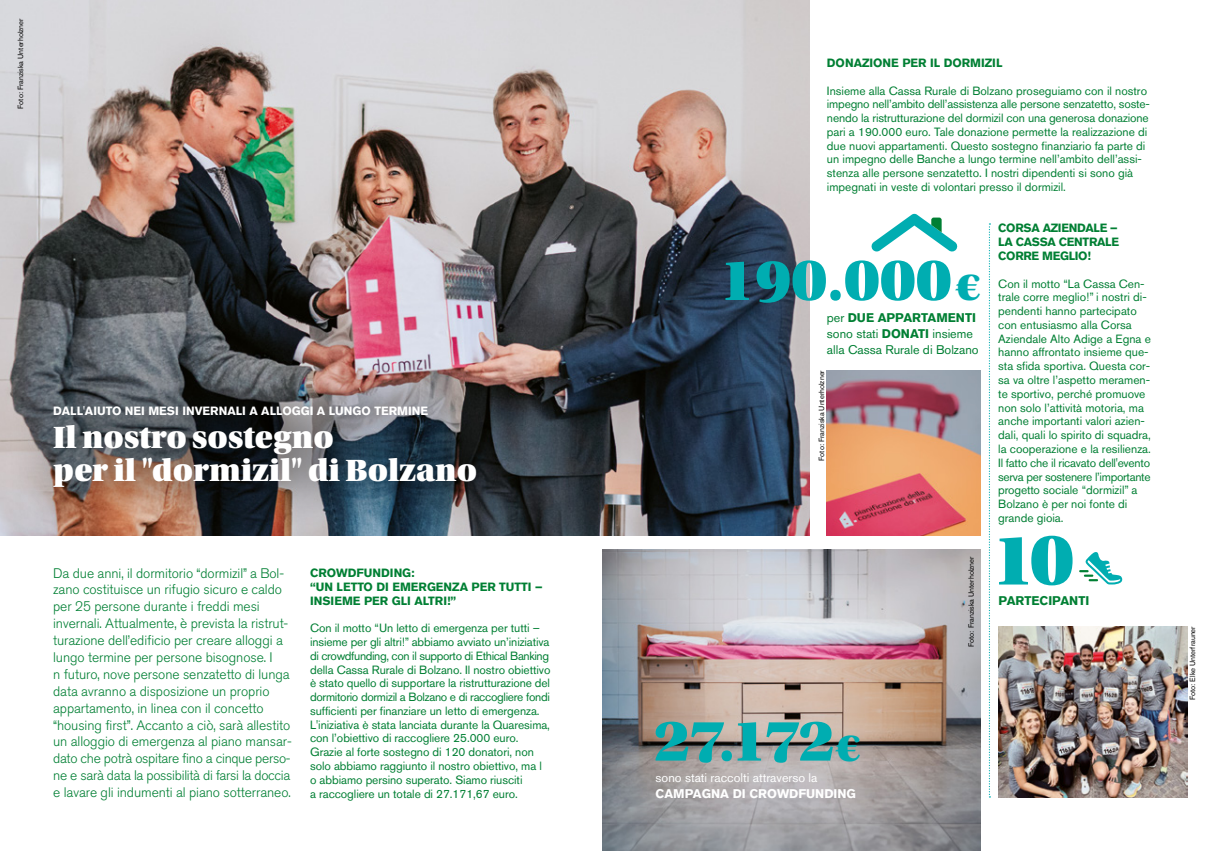
<style>
.page{position:relative;width:1205px;height:851px;background:#fff}
.page>*{position:absolute;margin:0;border:0;box-sizing:border-box;transform-origin:0 0}
.t1{font:75.62px "Utopia Std Black Headline";color:#00adb1}
.t2{font:61.38px "Utopia Std Black Headline";color:#00adb1}
.t3{font:32.5px/32.5px "Utopia Std Black Headline";color:#fff}
.t4{font:300 13.75px/16.9px "Akzidenz Grotesk BQ";letter-spacing:-.005em;color:#007f33}
.t5{font:12.5px/15.8px "Akzidenz Grotesk BQ";color:#007f33}
.t6{font:12.5px "Akzidenz Grotesk BQ";color:#fff}
.t7{font:700 12.5px "Akzidenz Grotesk BQ";color:#fff}
.t8{font:700 12.5px "Akzidenz Grotesk BQ";color:#007f33}
.t9{font:11.88px/13.8px "Akzidenz Grotesk BQ";letter-spacing:-.005em;color:#007f33}
.t10{font:700 11.88px/13.8px "Akzidenz Grotesk BQ";color:#007f33;text-align:justify}
.t11{font:700 11.88px "Akzidenz Grotesk BQ";color:#fff}
.t12{font:7.5px "Akzidenz Grotesk BQ";color:#000}
.s1{font-size:44.12px}
.s2{font-weight:700}
</style>
<div class="page">
<img style="left:0;top:0;width:809px;height:535px">
<svg style="left:989px;top:223px;width:1px;height:574px"></svg>
<svg style="left:1079px;top:552px;width:43px;height:32px"></svg>
<img style="left:998px;top:626px;width:189px;height:171px">
<div style="left:6px;top:356px;width:517px;height:177px;background:#000;opacity:.4"></div>
<svg style="left:871px;top:213px;width:87px;height:39px"></svg>
<img style="left:827px;top:370px;width:153px;height:165px">
<img style="left:602px;top:549px;width:378px;height:301px">
<p class="t12" style="left:16px;top:109px;width:92px;rotate:-90deg">Foto: Franziska Unterholzner</p>
<p class="t11" style="left:53px;top:404px;width:376px">DALL'AIUTO NEI MESI INVERNALI A ALLOGGI A LUNGO TERMINE</p>
<h3 class="t3" style="left:53px;top:421px;width:425px">Il nostro sostegno<br>per il "dormizil" di Bolzano</h3>
<p class="t4" style="left:53px;top:564px;width:240px">Da due anni, il dormitorio “dormizil” a Bol&shy;zano costituisce un rifugio sicuro e caldo per 25 persone durante i freddi mesi invernali. Attualmente, è prevista la ristrut&shy;turazione dell’edificio per creare alloggi a lungo termine per persone bisognose. I<br>n futuro, nove persone senzatetto di lunga data avranno a disposizione un proprio appartamento, in linea con il concetto “housing first”. Accanto a ciò, sarà allestito un alloggio di emergenza al piano mansar&shy;dato che potrà ospitare fino a cinque perso&shy;ne e sarà data la possibilità di farsi la doccia e lavare gli indumenti al piano sotterraneo.</p>
<p class="t10" style="left:310px;top:566px;width:234px;text-align:left">CROWDFUNDING:<br>“UN LETTO DI EMERGENZA PER TUTTI –<br>INSIEME PER GLI ALTRI!”</p>
<p class="t9" style="left:310px;top:621px;width:242px">Con il motto “Un letto di emergenza per tutti – insieme per gli altri!” abbiamo avviato un’iniziativa di crowdfunding, con il supporto di Ethical Banking della Cassa Rurale di Bolzano. Il nostro obiettivo è stato quello di supportare la ristrutturazione del dormitorio dormizil a Bolzano e di raccogliere fondi sufficienti per finanziare un letto di emergenza.<br>L'iniziativa è stata lanciata durante la Quaresima, con l’obiettivo di raccogliere 25.000 euro.<br>Grazie al forte sostegno di 120 donatori, non solo abbiamo raggiunto il nostro obiettivo, ma l o abbiamo persino superato. Siamo riusciti<br>a raccogliere un totale di 27.171,67 euro.</p>
<p class="t10" style="left:827px;top:56px;width:177px">DONAZIONE PER IL DORMIZIL</p>
<p class="t9" style="left:827px;top:83px;width:324px">Insieme alla Cassa Rurale di Bolzano proseguiamo con il nostro impegno nell’ambito dell’assistenza alle persone senzatetto, soste&shy;nendo la ristrutturazione del dormizil con una generosa donazione pari a 190.000 euro. Tale donazione permette la realizzazione di due nuovi appartamenti. Questo sostegno finanziario fa parte di un impegno delle Banche a lungo termine nell’ambito dell’assi&shy;stenza alle persone senzatetto. I nostri dipendenti si sono già impegnati in veste di volontari presso il dormizil.</p>
<h2 class="t2" style="left:719px;top:248px;width:263px">190.000<span class="s1">€</span></h2>
<p class="t5" style="left:827px;top:310px;width:153px">per <span class="s2">DUE APPARTAMENTI </span>sono stati <span class="s2">DONATI</span> insieme alla Cassa Rurale di Bolzano</p>
<p class="t12" style="left:817px;top:460px;width:92px;rotate:-90deg">Foto: Franziska Unterholzner</p>
<p class="t12" style="left:966px;top:646px;width:92px;rotate:-90deg">Foto: Franziska Unterholzner</p>
<p class="t10" style="left:998px;top:221px;width:122px">CORSA AZIENDALE – LA CASSA CENTRALE CORRE MEGLIO!</p>
<p class="t9" style="left:998px;top:276px;width:154px">Con il motto “La Cassa Cen&shy;trale corre meglio!” i nostri di&shy;pendenti hanno partecipato con entusiasmo alla Corsa<br>Aziendale Alto Adige a Egna e hanno affrontato insieme que&shy;sta sfida sportiva. Questa cor&shy;sa va oltre l’aspetto meramen&shy;te sportivo, perché promuove non solo l’attività motoria, ma anche importanti valori azien&shy;dali, quali lo spirito di squadra, la cooperazione e la resilienza.<br>Il fatto che il ricavato dell'evento serva per sostenere l’importante progetto sociale “dormizil” a<br>Bolzano è per noi fonte di grande gioia.</p>
<h1 class="t1" style="left:991px;top:520px;width:84px">10</h1>
<p class="t8" style="left:998px;top:593px;width:92px">PARTECIPANTI</p>
<h2 class="t2" style="left:654px;top:708px;width:208px">27.172<span class="s1">€</span></h2>
<p class="t6" style="left:656px;top:770px;width:163px">sono stati raccolti attraverso la</p>
<p class="t7" style="left:656px;top:786px;width:202px">CAMPAGNA DI CROWDFUNDING</p>
<p class="t12" style="left:1188px;top:699px;width:75px;rotate:-90deg">Foto: Elke Unterfrauner</p>
</div>
